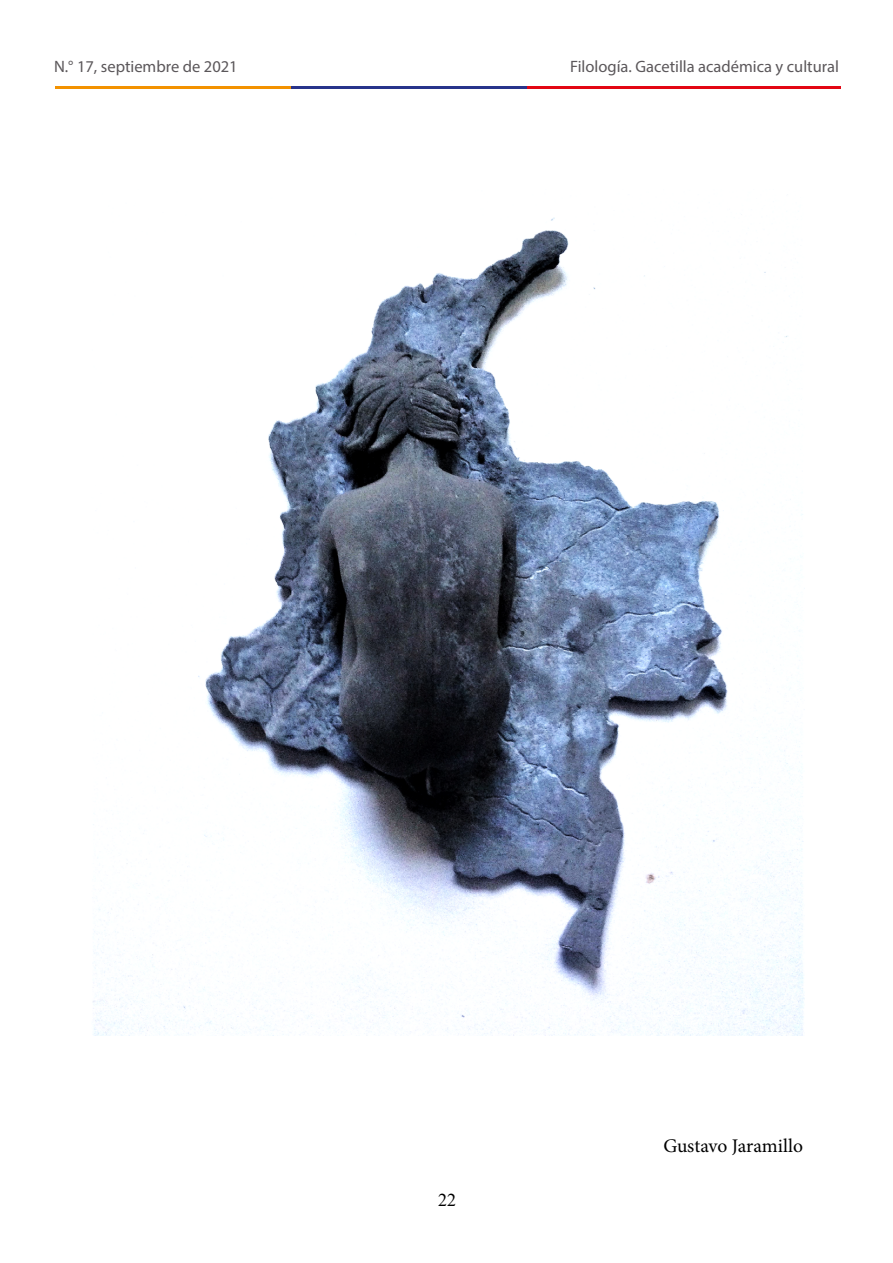
<style>
.page{position:relative;width:893px;height:1263px;background:#fff}
.page>*{position:absolute;margin:0;border:0;box-sizing:border-box;transform-origin:0 0}
.t1{font:19.35px "Minion Pro";letter-spacing:-.005em;color:#000}
.t2{font:18px "Times New Roman";color:#000}
.t3{font:16.5px "Myriad Pro";color:#5b575a}
</style>
<div class="page">
<hr style="left:58px;top:86px;width:782px;height:2px;background:#e30613">
<hr style="left:291px;top:86px;width:236px;height:2px;background:#28348b">
<hr style="left:56px;top:86px;width:235px;height:2px;background:#f39200">
<img style="left:93px;top:217px;width:711px;height:818px">
<p class="t3" style="left:54px;top:56px;width:185px">N.° 17, septiembre de 2021</p>
<p class="t3" style="left:570px;top:56px;width:270px">Filología. Gacetilla académica y cultural</p>
<p class="t2" style="left:438px;top:1187px;width:19px">22</p>
<p class="t1" style="left:663px;top:1133px;width:141px">Gustavo Jaramillo</p>
</div>
